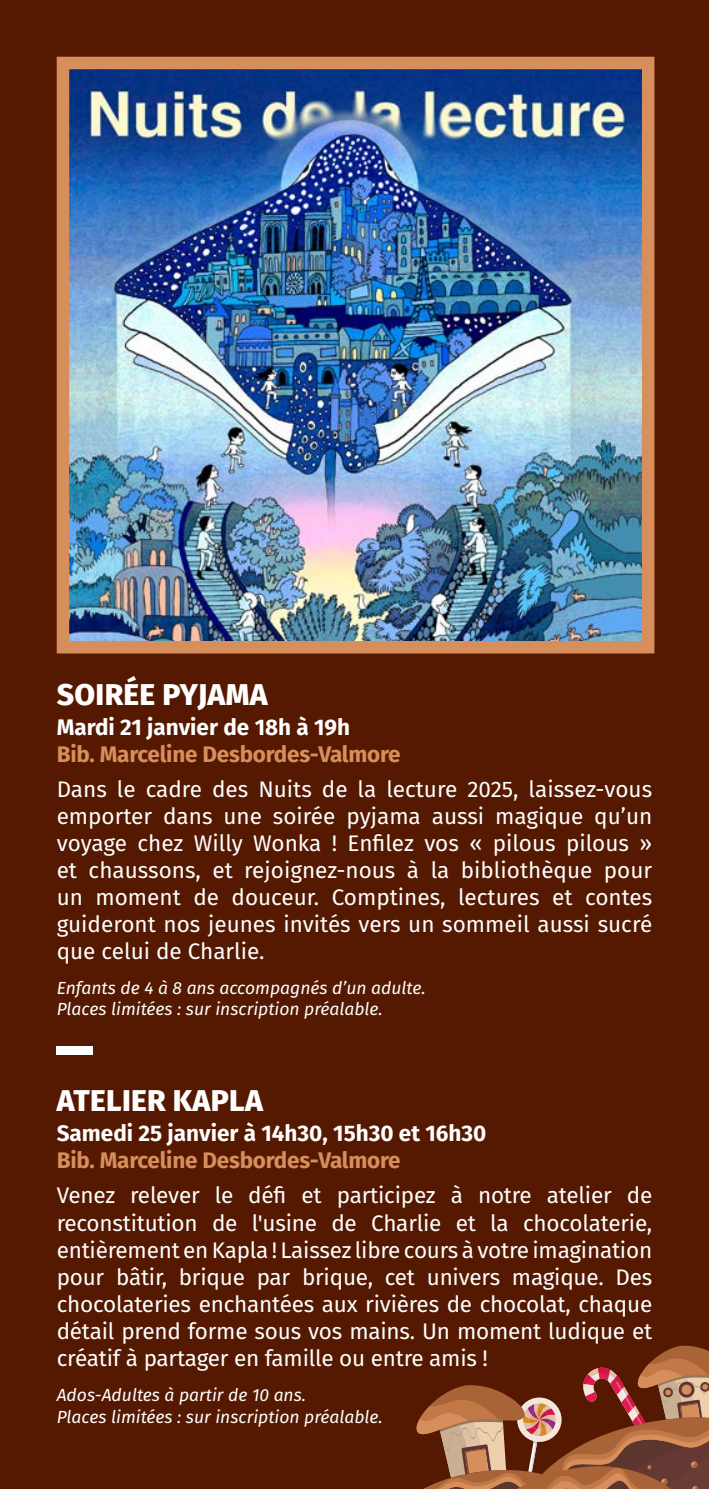
<style>
.page{position:relative;width:709px;height:1489px;background:#fff}
.page>*{position:absolute;margin:0;border:0;box-sizing:border-box;transform-origin:0 0}
.t1{font:800 30px "Fira Sans";letter-spacing:.01em;color:#fff}
.t2{font:22.5px/27px "Fira Sans";letter-spacing:-.01em;color:#fff;text-align:justify}
.t3{font:700 22.5px "Fira Sans";letter-spacing:-.01em;color:#d68f5c}
.t4{font:700 22.5px "Fira Sans";color:#fff}
.t5{font:italic 17.5px/21px "Fira Sans";color:#fff}
</style>
<div class="page">
<div style="left:0;top:0;width:709px;height:1488px;background:#541900"></div>
<svg style="left:416px;top:1345px;width:293px;height:143px"></svg>
<div style="left:57px;top:1045px;width:36px;height:9px;background:#fff"></div>
<img style="left:70px;top:70px;width:571px;height:570px">
<div style="left:57px;top:57px;width:597px;height:596px;border:12px solid #d68f5c"></div>
<h1 class="t1" style="left:57px;top:668px;width:212px">SOIRÉE PYJAMA</h1>
<p class="t4" style="left:57px;top:708px;width:295px">Mardi 21 janvier de 18h à 19h</p>
<p class="t3" style="left:57px;top:735px;width:345px">Bib. Marceline Desbordes-Valmore</p>
<p class="t2" style="left:57px;top:775px;width:597px">Dans le cadre des Nuits de la lecture 2025, laissez-vous emporter dans une soirée pyjama aussi magique qu’un voyage chez Willy Wonka ! Enfilez vos « pilous pilous » et chaussons, et rejoignez-nous à la bibliothèque pour un moment de douceur. Comptines, lectures et contes guideront nos jeunes invités vers un sommeil aussi sucré que celui de Charlie.</p>
<p class="t5" style="left:57px;top:977px;width:370px">Enfants de 4 à 8 ans accompagnés d’un adulte.<br>Places limitées : sur inscription préalable.</p>
<h1 class="t1" style="left:57px;top:1074px;width:208px">ATELIER KAPLA</h1>
<p class="t4" style="left:57px;top:1114px;width:431px">Samedi 25 janvier à 14h30, 15h30 et 16h30</p>
<p class="t3" style="left:57px;top:1141px;width:345px">Bib. Marceline Desbordes-Valmore</p>
<p class="t2" style="left:57px;top:1181px;width:597px">Venez relever le défi et participez à notre atelier de reconstitution de l'usine de Charlie et la chocolaterie, entièrement en Kapla ! Laissez libre cours à votre imagination pour bâtir, brique par brique, cet univers magique. Des chocolateries enchantées aux rivières de chocolat, chaque détail prend forme sous vos mains. Un moment ludique et créatif à partager en famille ou entre amis !</p>
<p class="t5" style="left:57px;top:1382px;width:327px;line-height:22.5px">Ados-Adultes à partir de 10 ans.<br>Places limitées : sur inscription préalable.</p>
</div>
